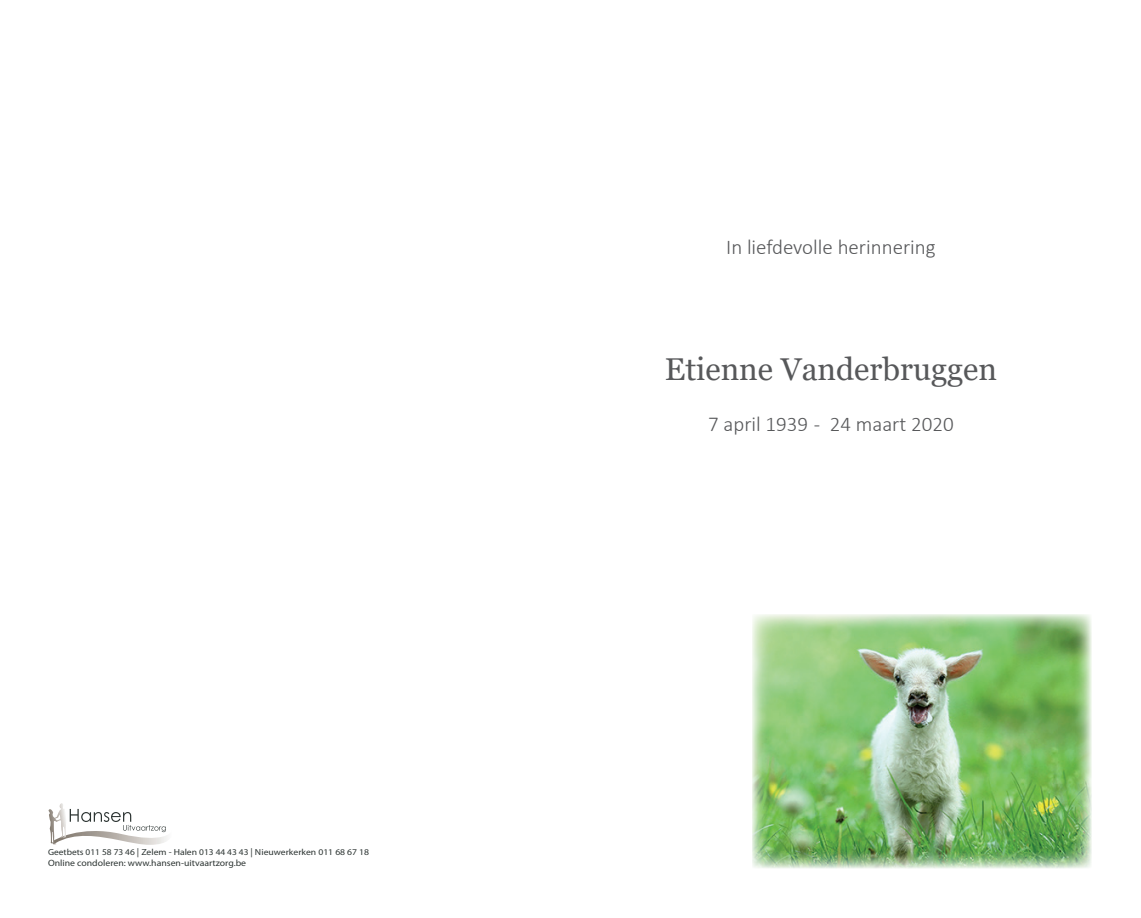
<style>
.page{position:relative;width:1141px;height:918px;background:#fff}
.page>*{position:absolute;margin:0;border:0;box-sizing:border-box;transform-origin:0 0}
.t1{font:31.5px "Georgia";color:#57585a}
.t2{font:300 21px "Calibri";color:#57585a}
.t3{font:700 9.1px "Century Gothic";color:#2c3432;scale:1.07 1}
.t4{font:700 8.75px "Century Gothic";color:#2c3432;scale:1.07 1}
.s1{font-size:9.1px}
</style>
<div class="page">
<svg style="left:48px;top:803px;width:119px;height:42px"></svg>
<img style="left:753px;top:614px;width:338px;height:254px">
<p class="t4" style="left:48px;top:846px;width:302px">Geetbets 011 58 73 46 <span class="s1">|</span> Zelem - Halen 013 44 43 43 <span class="s1">|</span> Nieuwerkerken 011 68 67 18</p>
<p class="t3" style="left:48px;top:857px;width:187px">Online condoleren: www.hansen-uitvaartzorg.be</p>
<h2 class="t2" style="left:726px;top:234px;width:211px">In liefdevolle herinnering</h2>
<h1 class="t1" style="left:665px;top:350px;width:334px">Etienne Vanderbruggen</h1>
<h2 class="t2" style="left:708px;top:411px;width:247px">7 april 1939 - 24 maart 2020</h2>
</div>
